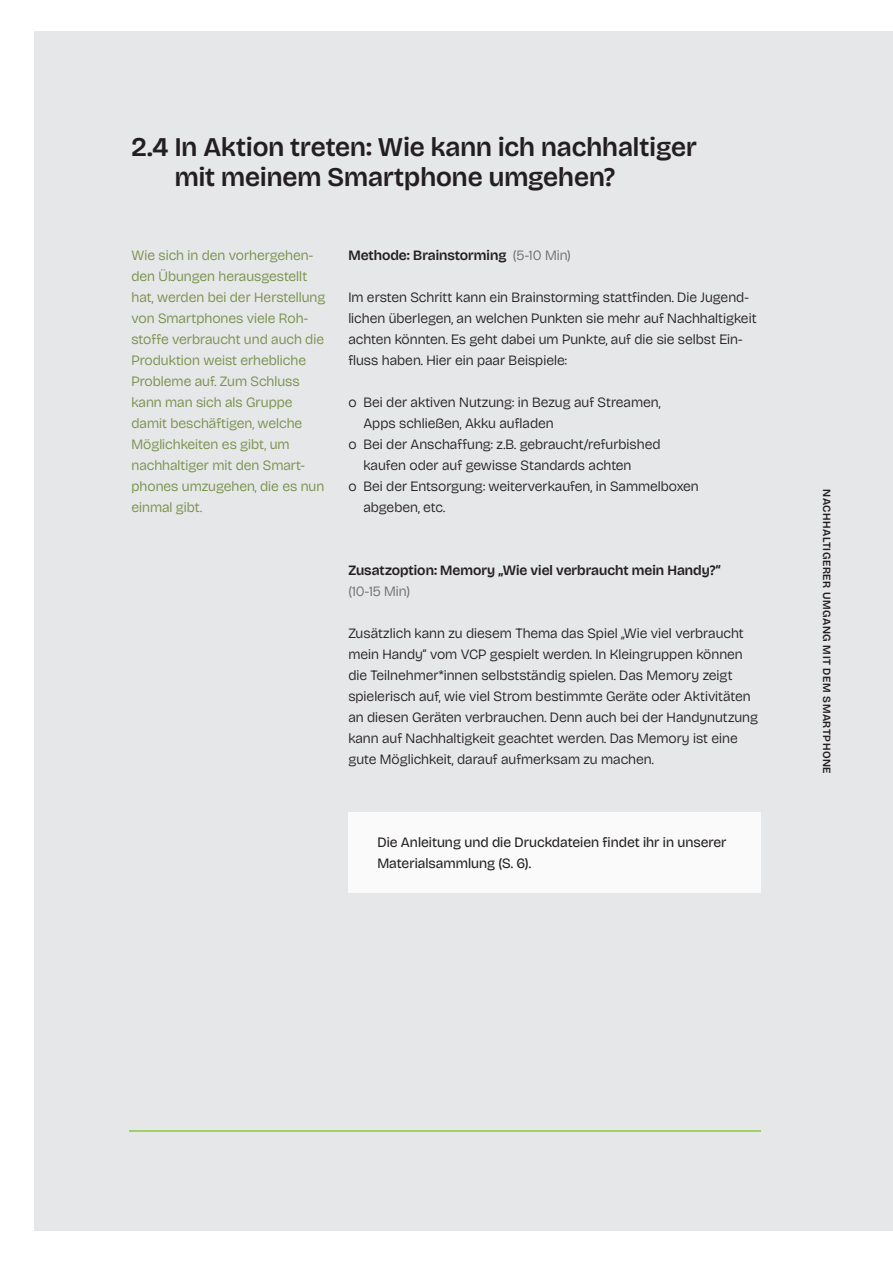
<style>
.page{position:relative;width:893px;height:1263px;background:#fff}
.page>*{position:absolute;margin:0;border:0;box-sizing:border-box;transform-origin:0 0}
.t1{font:600 27px/30px "Bricolage Grotesque 28 pt";color:#231f20}
.t2{font:300 14.25px/21px "Bricolage Grotesque 28 pt";color:#231f20}
.t3{font:300 14.25px/21px "Bricolage Grotesque 28 pt";color:#758e46}
.t4{font:600 14.25px "Bricolage Grotesque 28 pt";color:#231f20}
.t5{font:14.25px/21px "Bricolage Grotesque 28 pt";color:#231f20}
.t6{font:300 14.25px "Bricolage Grotesque 28 pt";color:#6c6d70}
.t7{font:600 11.1px "Bricolage Grotesque 28 pt";letter-spacing:.05em;color:#231f20}
.s1{font-weight:300;color:#6c6d70}
</style>
<div class="page">
<div style="left:35px;top:32px;width:858px;height:1199px;background:#e6e7e9"></div>
<div style="left:349px;top:812px;width:412px;height:80px;background:#fafafa"></div>
<hr style="left:130px;top:1130px;width:631px;height:2px;background:#a1cf63">
<h1 class="t1" style="left:175px;top:131px;width:523px;text-indent:-43px">2.4 In Aktion treten: Wie kann ich nachhaltiger mit meinem Smartphone umgehen?</h1>
<p class="t3" style="left:131px;top:244px;width:195px">Wie sich in den vorhergehen&shy;den Übungen herausgestellt hat, werden bei der Herstellung von Smartphones viele Roh&shy;stoffe verbraucht und auch die<br>Produktion weist erhebliche<br>Probleme auf. Zum Schluss kann man sich als Gruppe damit beschäftigen, welche<br>Möglichkeiten es gibt, um nachhaltiger mit den Smart&shy;phones umzugehen, die es nun einmal gibt.</p>
<p class="t4" style="left:348px;top:244px;width:224px">Methode: Brainstorming <span class="s1">(5-10 Min)</span></p>
<p class="t2" style="left:348px;top:286px;width:410px">Im ersten Schritt kann ein Brainstorming stattfinden. Die Jugend&shy;lichen überlegen, an welchen Punkten sie mehr auf Nachhaltigkeit achten könnten. Es geht dabei um Punkte, auf die sie selbst Ein&shy;fluss haben. Hier ein paar Beispiele:</p>
<p class="t2" style="left:348px;top:391px;width:314px">o Bei der aktiven Nutzung: in Bezug auf Streamen,</p>
<p class="t2" style="left:363px;top:412px;width:192px">Apps schließen, Akku aufladen</p>
<p class="t2" style="left:348px;top:433px;width:314px">o Bei der Anschaffung: z.B. gebraucht/refurbished</p>
<p class="t2" style="left:363px;top:454px;width:270px">kaufen oder auf gewisse Standards achten</p>
<p class="t2" style="left:348px;top:475px;width:352px">o Bei der Entsorgung: weiterverkaufen, in Sammelboxen</p>
<p class="t2" style="left:363px;top:496px;width:83px">abgeben, etc.</p>
<p class="t4" style="left:348px;top:559px;width:374px">Zusatzoption: Memory „Wie viel verbraucht mein Handy?“</p>
<p class="t6" style="left:348px;top:581px;width:63px">(10-15 Min)</p>
<p class="t2" style="left:348px;top:622px;width:411px">Zusätzlich kann zu diesem Thema das Spiel „Wie viel verbraucht mein Handy“ vom VCP gespielt werden. In Kleingruppen können die Teilnehmer*innen selbstständig spielen. Das Memory zeigt spielerisch auf, wie viel Strom bestimmte Geräte oder Aktivitäten an diesen Geräten verbrauchen. Denn auch bei der Handynutzung kann auf Nachhaltigkeit geachtet werden. Das Memory ist eine gute Möglichkeit, darauf aufmerksam zu machen.</p>
<p class="t5" style="left:377px;top:831px;width:351px">Die Anleitung und die Druckdateien findet ihr in unserer<br>Materialsammlung (S. 6).</p>
<p class="t7" style="left:835px;top:489px;width:286px;rotate:90deg">NACH HALTIGERER UMGANG MIT DEM SMARTPHONE</p>
</div>
